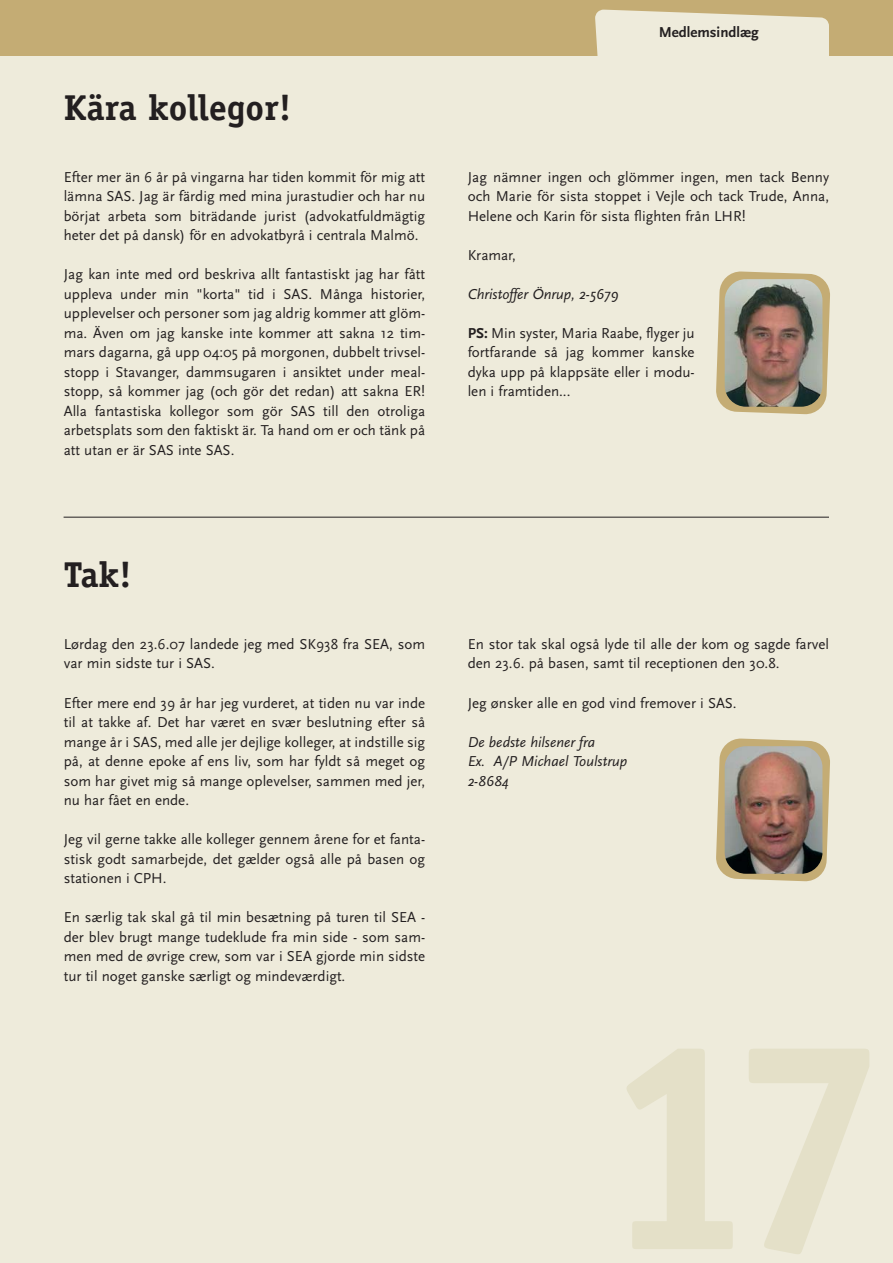
<style>
.page{position:relative;width:893px;height:1263px;background:#fff}
.page>*{position:absolute;margin:0;border:0;box-sizing:border-box;transform-origin:0 0}
.t1{font:700 36px "Officina Serif";color:#231f20}
.t2{font:15px/19.5px "Scala Sans";color:#231f20;text-align:justify}
.t3{font:italic 15px/19.5px "Scala Sans";color:#231f20}
.t4{font:700 15px "Scala Sans";color:#231f20}
.s1{font-weight:700}
</style>
<div class="page">
<div style="left:0;top:1px;width:893px;height:1262px;background:#eeebdb"></div>
<div style="left:0;top:1px;width:893px;height:55px;background:#c4ac74"></div>
<svg style="left:595px;top:10px;width:234px;height:46px;background:#eae5d2"></svg>
<hr style="left:64px;top:517px;width:765px;height:1px;background:#231f20">
<svg style="left:716px;top:738px;width:114px;height:144px"></svg>
<img style="left:725px;top:746px;width:97px;height:128px;border-radius:21px">
<svg style="left:716px;top:271px;width:114px;height:144px"></svg>
<img style="left:725px;top:279px;width:97px;height:128px;border-radius:21px">
<h1 class="t1" style="left:64px;top:94px;width:229px">Kära kollegor!</h1>
<p class="t2" style="left:64px;top:169px;width:363px">Efter mer än 6 år på vingarna har tiden kommit för mig att lämna SAS. Jag är färdig med mina jurastudier och har nu börjat arbeta som biträdande jurist (advokatfuldmägtig heter det på dansk) för en advokatbyrå i centrala Malmö.</p>
<p class="t2" style="left:64px;top:266px;width:363px">Jag kan inte med ord beskriva allt fantastiskt jag har fått uppleva under min "korta" tid i SAS. Många historier, upplevelser och personer som jag aldrig kommer att glöm&shy;ma. Även om jag kanske inte kommer att sakna 12 tim&shy;mars dagarna, gå upp 04:05 på morgonen, dubbelt trivsel&shy;stopp i Stavanger, dammsugaren i ansiktet under meal&shy;stopp, så kommer jag (och gör det redan) att sakna ER!<br>Alla fantastiska kollegor som gör SAS till den otroliga arbetsplats som den faktiskt är. Ta hand om er och tänk på att utan er är SAS inte SAS.</p>
<h1 class="t1" style="left:64px;top:561px;width:70px">Tak!</h1>
<p class="t2" style="left:64px;top:636px;width:363px">Lørdag den 23.6.07 landede jeg med SK938 fra SEA, som var min sidste tur i SAS.</p>
<p class="t2" style="left:64px;top:694px;width:363px">Efter mere end 39 år har jeg vurderet, at tiden nu var inde til at takke af. Det har været en svær beslutning efter så mange år i SAS, med alle jer dejlige kolleger, at indstille sig på, at denne epoke af ens liv, som har fyldt så meget og som har givet mig så mange oplevelser, sammen med jer, nu har fået en ende.</p>
<p class="t2" style="left:64px;top:831px;width:363px">Jeg vil gerne takke alle kolleger gennem årene for et fanta&shy;stisk godt samarbejde, det gælder også alle på basen og stationen i CPH.</p>
<p class="t2" style="left:64px;top:909px;width:363px">En særlig tak skal gå til min besætning på turen til SEA - der blev brugt mange tudeklude fra min side - som sam&shy;men med de øvrige crew, som var i SEA gjorde min sidste tur til noget ganske særligt og mindeværdigt.</p>
<p class="t4" style="left:659px;top:26px;width:102px">Medlemsindlæg</p>
<p class="t2" style="left:468px;top:169px;width:363px">Jag nämner ingen och glömmer ingen, men tack Benny och Marie för sista stoppet i Vejle och tack Trude, Anna, Helene och Karin för sista flighten från LHR!</p>
<p class="t2" style="left:468px;top:247px;width:50px">Kramar,</p>
<p class="t3" style="left:468px;top:286px;width:152px">Christoffer Önrup, 2-5679</p>
<p class="t2" style="left:468px;top:325px;width:228px"><span class="s1">PS:</span> Min syster, Maria Raabe, flyger ju fortfarande så jag kommer kanske dyka upp på klappsäte eller i modu&shy;len i framtiden...</p>
<p class="t2" style="left:468px;top:636px;width:363px">En stor tak skal også lyde til alle der kom og sagde farvel den 23.6. på basen, samt til receptionen den 30.8.</p>
<p class="t2" style="left:468px;top:694px;width:270px">Jeg ønsker alle en god vind fremover i SAS.</p>
<p class="t3" style="left:468px;top:734px;width:161px">De bedste hilsener fra<br>Ex. A/P Michael Toulstrup<br>2-8684</p>
</div>
